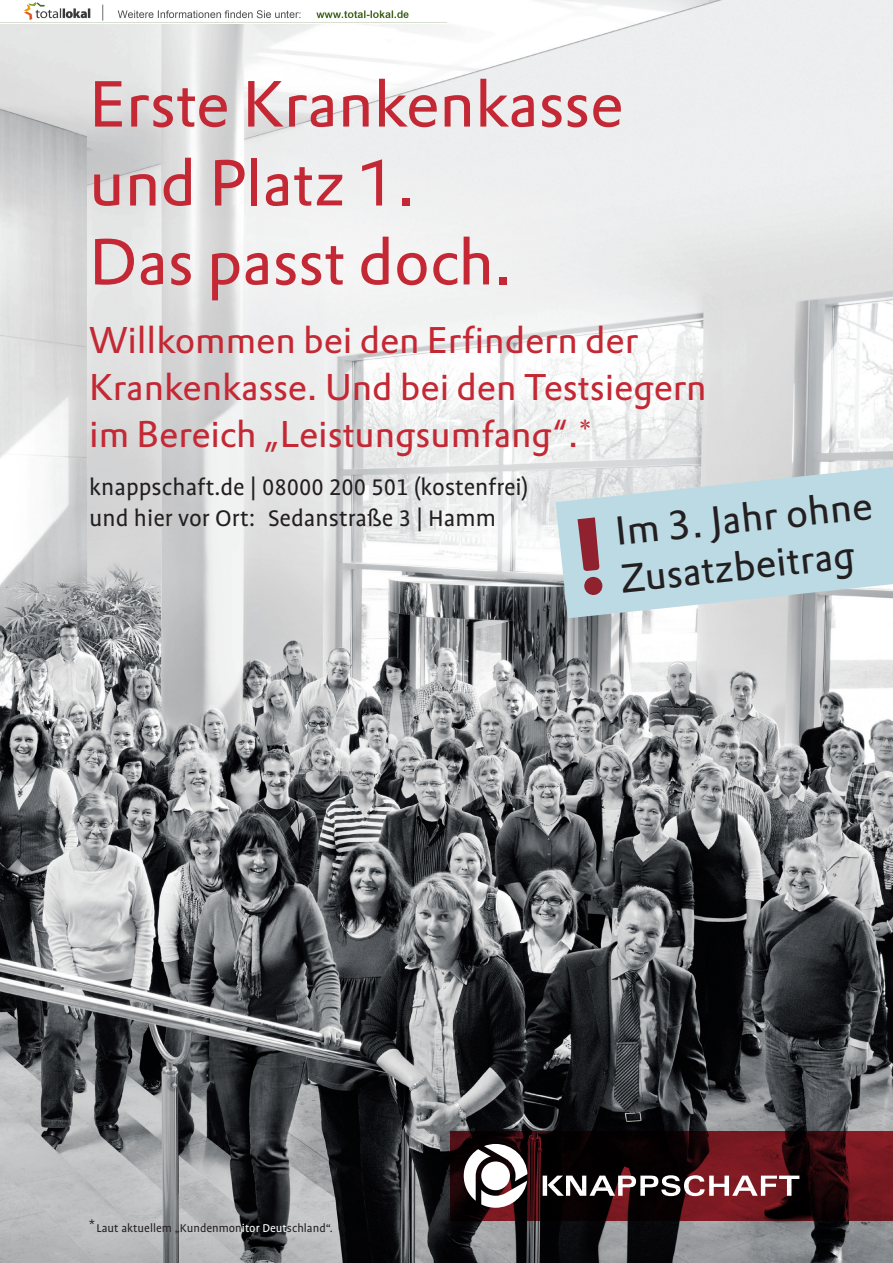
<style>
.page{position:relative;width:893px;height:1263px;background:#fff}
.page>*{position:absolute;margin:0;border:0;box-sizing:border-box;transform-origin:0 0}
.t1{font:63.75px/78.9px "DTL Prokyon T";letter-spacing:-.005em;color:#c32834}
.t2{font:39.45px/47.2px "DTL Prokyon T";color:#231f20}
.t3{font:36.45px/47.1px "DTL Prokyon T";letter-spacing:-.005em;color:#c32834}
.t4{font:25.8px/30.9px "Profile";color:#231f20}
.t5{font:12.9px "Profile";color:#231f20}
.s1{font-family:"Profile NO"}
.s2{color:#fff}
</style>
<div class="page">
<img style="left:0;top:0;width:893px;height:1263px">
<svg style="left:451px;top:1131px;width:442px;height:89px;background:#360b0f"></svg>
<svg style="left:555px;top:467px;width:338px;height:151px;background:#c1d9e1"></svg>
<svg style="left:577px;top:517px;width:26px;height:78px;background:#a2737e"></svg>
<svg style="left:464px;top:1144px;width:63px;height:64px"></svg>
<svg style="left:543px;top:1175px;width:256px;height:21px"></svg>
<img style="left:0;top:0;width:446px;height:24px">
<h1 class="t1" style="left:89px;top:64px;width:536px">Erste Krankenkasse und Platz 1.<br>Das passt doch.</h1>
<p class="t3" style="left:89px;top:316px;width:619px">Willkommen bei den Erfindern der<br>Krankenkasse. Und bei den Testsiegern im Bereich „Leistungsumfang“.<sup>*</sup></p>
<p class="t4" style="left:89px;top:472px;width:441px">knappschaft.de | <span class="s1">08000 200 501</span> (kostenfrei) und hier vor Ort: Sedanstraße <span class="s1">3</span> | Hamm</p>
<p class="t2" style="left:613px;top:507px;width:260px;rotate:-6deg">Im 3. Jahr ohne<br>Zusatzbeitrag</p>
<p class="t5" style="left:89px;top:1221px;width:245px">* Laut aktuellem „Kundenmon<span class="s2">itor Deut</span>schland“.</p>
</div>
